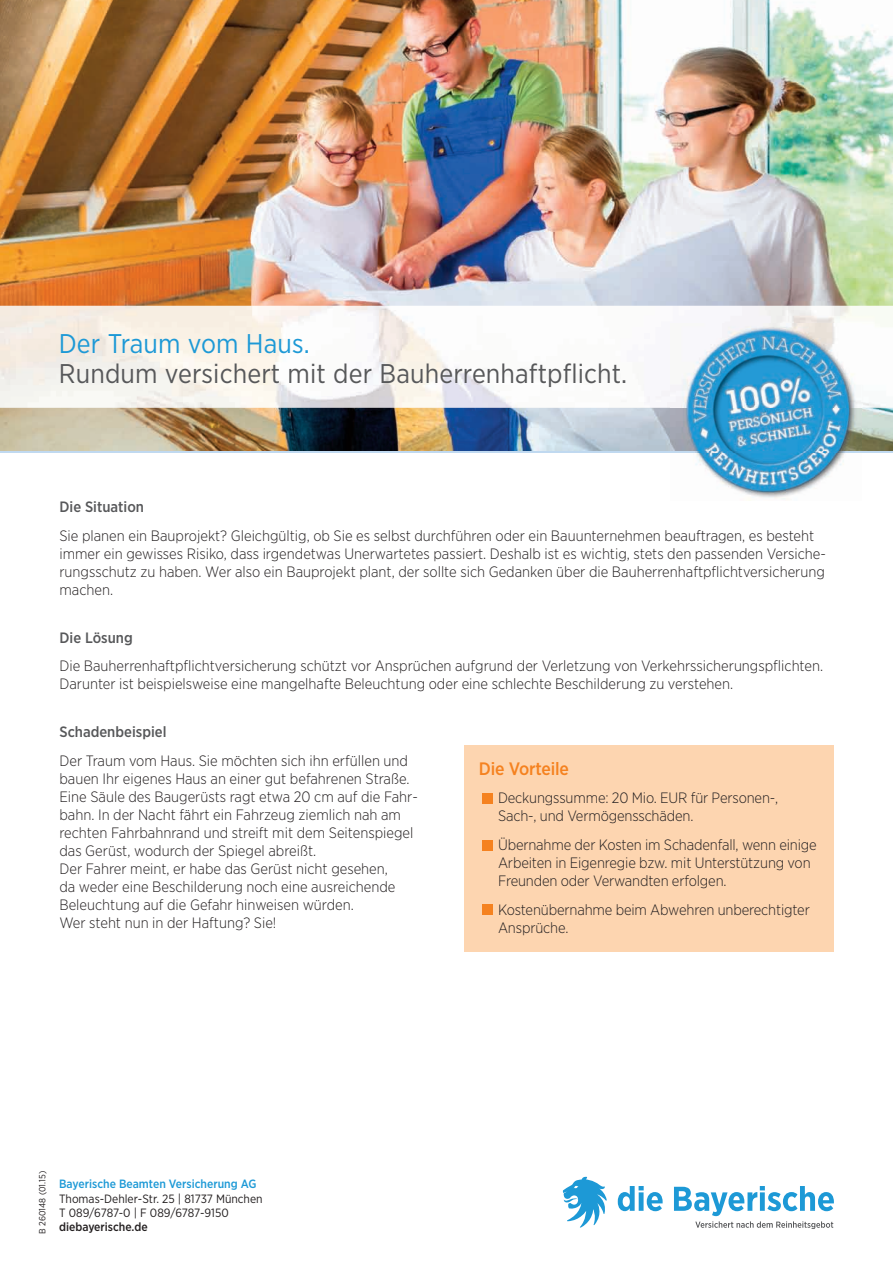
<style>
.page{position:relative;width:893px;height:1263px;background:#fff}
.page>*{position:absolute;margin:0;border:0;box-sizing:border-box;transform-origin:0 0}
.t1{font:27px "Gotham Narrow";letter-spacing:.005em;color:#57585a}
.t2{font:27px "Gotham Narrow";letter-spacing:.005em;color:#1d99d6}
.t3{font:500 18px "Gotham Narrow";letter-spacing:-.01em;color:#f58220}
.t4{font:300 15px/18px "Gotham Narrow";color:#231f20}
.t5{font:500 15px "Gotham Narrow";color:#57585a}
.t6{font:12px/14.4px "Gotham Narrow";color:#231f20}
.t7{font:500 12px "Gotham Narrow";color:#1d99d6}
.t8{font:500 12px "Gotham Narrow";color:#231f20}
.t9{font:9px "Gotham Narrow";color:#231f20}
</style>
<div class="page">
<img style="left:0;top:0;width:893px;height:450px">
<img style="left:0;top:306px;width:893px;height:102px">
<div style="left:464px;top:745px;width:369px;height:207px;background:#fdd5b0"></div>
<div style="left:482px;top:793px;width:10px;height:10px;background:#f58220"></div>
<div style="left:482px;top:840px;width:10px;height:10px;background:#f58220"></div>
<div style="left:482px;top:905px;width:10px;height:10px;background:#f58220"></div>
<img style="left:671px;top:324px;width:190px;height:175px">
<svg style="left:618px;top:1186px;width:44px;height:25px"></svg>
<svg style="left:674px;top:1186px;width:160px;height:43px"></svg>
<svg style="left:562px;top:1177px;width:45px;height:51px"></svg>
<h1 class="t2" style="left:59px;top:334px;width:252px">Der Traum vom Haus.</h1>
<h1 class="t1" style="left:59px;top:364px;width:570px">Rundum versichert mit der Bauherrenhaftpflicht.</h1>
<p class="t5" style="left:59px;top:502px;width:86px">Die Situation</p>
<p class="t4" style="left:59px;top:528px;width:768px">Sie planen ein Bauprojekt? Gleichgültig, ob Sie es selbst durchführen oder ein Bauunternehmen beauftragen, es besteht immer ein gewisses Risiko, dass irgendetwas Unerwartetes passiert. Deshalb ist es wichtig, stets den passenden Versiche&shy;rungsschutz zu haben. Wer also ein Bauprojekt plant, der sollte sich Gedanken über die Bauherrenhaftpflichtversicherung machen.</p>
<p class="t5" style="left:59px;top:632px;width:75px">Die Lösung</p>
<p class="t4" style="left:59px;top:658px;width:765px">Die Bauherrenhaftpflichtversicherung schützt vor Ansprüchen aufgrund der Verletzung von Verkehrssicherungspflichten.<br>Darunter ist beispielsweise eine mangelhafte Beleuchtung oder eine schlechte Beschilderung zu verstehen.</p>
<p class="t5" style="left:59px;top:726px;width:109px">Schadenbeispiel</p>
<p class="t4" style="left:59px;top:752px;width:360px">Der Traum vom Haus. Sie möchten sich ihn erfüllen und bauen Ihr eigenes Haus an einer gut befahrenen Straße.<br>Eine Säule des Baugerüsts ragt etwa 20 cm auf die Fahr&shy;bahn. In der Nacht fährt ein Fahrzeug ziemlich nah am rechten Fahrbahnrand und streift mit dem Seitenspiegel das Gerüst, wodurch der Spiegel abreißt.<br>Der Fahrer meint, er habe das Gerüst nicht gesehen,<br>da weder eine Beschilderung noch eine ausreichende Beleuchtung auf die Gefahr hinweisen würden.<br>Wer steht nun in der Haftung? Sie!</p>
<p class="t3" style="left:479px;top:762px;width:92px">Die Vorteile</p>
<p class="t4" style="left:498px;top:790px;width:282px">Deckungssumme: 20 Mio. EUR für Personen-,<br>Sach-, und Vermögensschäden.</p>
<p class="t4" style="left:498px;top:837px;width:320px">Übernahme der Kosten im Schadenfall, wenn einige<br>Arbeiten in Eigenregie bzw. mit Unterstützung von<br>Freunden oder Verwandten erfolgen.</p>
<p class="t4" style="left:498px;top:902px;width:313px">Kostenübernahme beim Abwehren unberechtigter<br>Ansprüche.</p>
<p class="t9" style="left:39px;top:1234px;width:64px;rotate:-90deg">B 260148 (01.15)</p>
<p class="t7" style="left:59px;top:1180px;width:199px">Bayerische Beamten Versicherung AG</p>
<p class="t6" style="left:59px;top:1192px;width:205px">Thomas-Dehler-Str. 25 | 81737 München<br>T 089/6787-0 | F 089/6787-9150</p>
<p class="t8" style="left:59px;top:1223px;width:90px">diebayerische.de</p>
</div>
